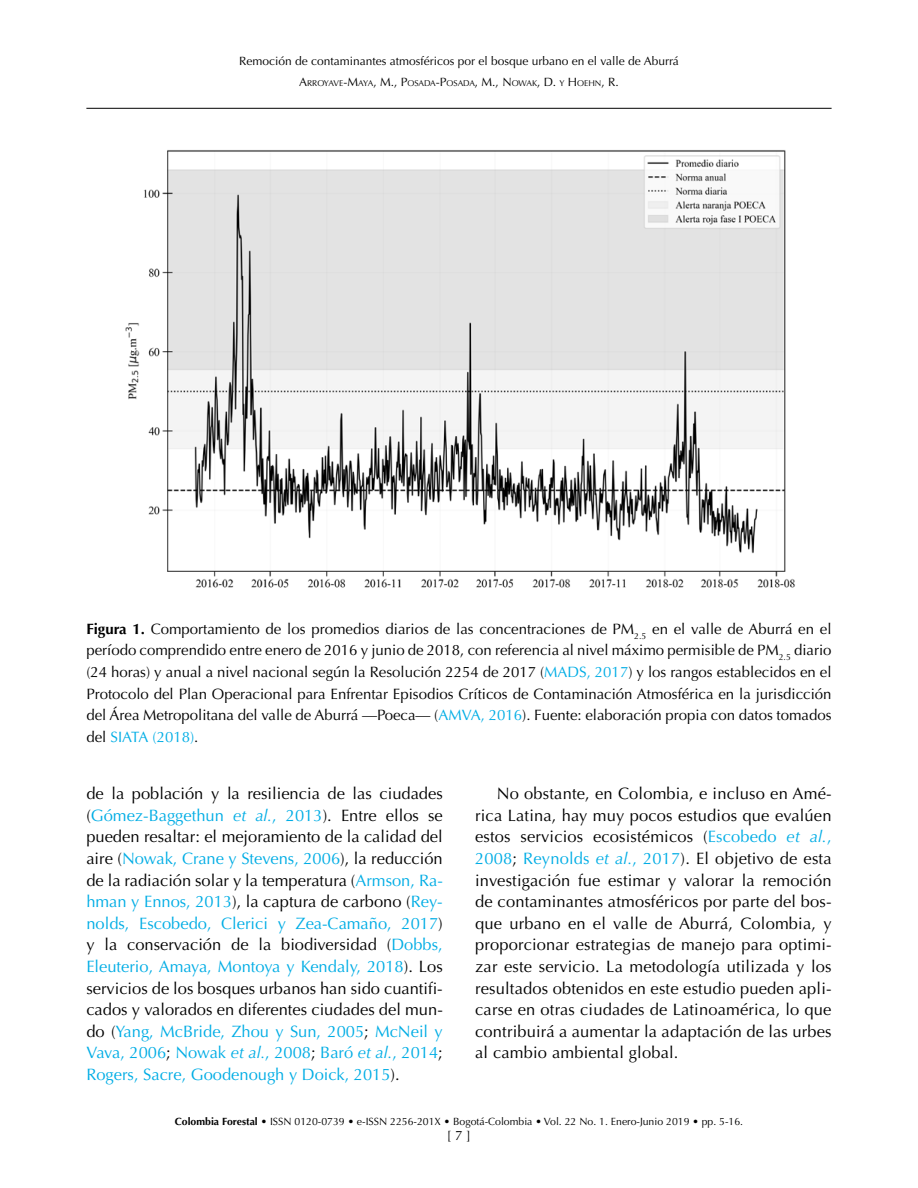
<style>
.page{position:relative;width:918px;height:1188px;background:#fff}
.page>*{position:absolute;margin:0;border:0;box-sizing:border-box;transform-origin:0 0}
.t1{font:16.5px/21.6px "Optima LT Std";letter-spacing:.005em;color:#000;text-align:justify}
.t2{font:15px/21.6px "Optima LT Std";color:#000;text-align:justify}
.t3{font:13.5px "Optima LT Std";color:#000}
.t4{font:12px "Optima LT Std";color:#000}
.t5{font:10.5px "Optima LT Std";color:#000}
.t6{font:8.4px "Optima LT Std";color:#000}
.s1{font-size:12px}
.s2{font-weight:700}
.s3{color:#00ade5}
.s4{font-style:italic;color:#00ade5}
</style>
<div class="page">
<hr style="left:86px;top:108px;width:746px;height:1px;background:#000">
<img style="left:125px;top:150px;width:670px;height:438px">
<p class="t4" style="left:239px;top:54px;width:441px">Remoción de contaminantes atmosféricos por el bosque urbano en el valle de Aburrá</p>
<p class="t6" style="left:299px;top:79px;width:321px"><span class="s1">A</span>RROYAVE<span class="s1">-M</span>AYA<span class="s1">, M., P</span>OSADA<span class="s1">-P</span>OSADA<span class="s1">, M., N</span>OWAK<span class="s1">, D.</span> Y <span class="s1">H</span>OEHN <span class="s1">, R.</span></p>
<p class="t2" style="left:86px;top:618px;width:747px"><span class="s2">Figura 1.</span> Comportamiento de los promedios diarios de las concentraciones de PM<sub>2.5</sub> en el valle de Aburrá en el período comprendido entre enero de 2016 y junio de 2018, con referencia al nivel máximo permisible de PM<sub>2.5</sub> diario (24 horas) y anual a nivel nacional según la Resolución 2254 de 2017 (<span class="s3">MADS, 2017</span>) y los rangos establecidos en el Protocolo del Plan Operacional para Enfrentar Episodios Críticos de Contaminación Atmosférica en la jurisdicción del Área Metropolitana del valle de Aburrá —Poeca— (<span class="s3">AMVA, 2016</span>). Fuente: elaboración propia con datos tomados del <span class="s3">SIATA (2018)</span>.</p>
<p class="t1" style="left:86px;top:783px;width:358px">de la población y la resiliencia de las ciudades (<span class="s3">Gómez-Baggethun</span> <span class="s4">et al.</span><span class="s3">, 2013</span>). Entre ellos se pueden resaltar: el mejoramiento de la calidad del aire (<span class="s3">Nowak, Crane y Stevens, 2006</span>), la reducción de la radiación solar y la temperatura (<span class="s3">Armson, Ra&shy;hman y Ennos, 2013</span>), la captura de carbono (<span class="s3">Rey&shy;nolds, Escobedo, Clerici y Zea-Camaño, 2017</span>) y la conservación de la biodiversidad (<span class="s3">Dobbs, Eleuterio, Amaya, Montoya y Kendaly, 2018</span>). Los servicios de los bosques urbanos han sido cuantifi&shy;cados y valorados en diferentes ciudades del mun&shy;do (<span class="s3">Yang, McBride, Zhou y Sun, 2005</span>; <span class="s3">McNeil y Vava, 2006</span>; <span class="s3">Nowak</span> <span class="s4">et al.</span><span class="s3">, 2008</span>; <span class="s3">Baró</span> <span class="s4">et al.</span><span class="s3">, 2014</span>; <span class="s3">Rogers, Sacre, Goodenough y Doick, 2015</span>).</p>
<p class="t1" style="left:475px;top:783px;width:358px;text-indent:22px">No obstante, en Colombia, e incluso en Amé&shy;rica Latina, hay muy pocos estudios que evalúen estos servicios ecosistémicos (<span class="s3">Escobedo</span> <span class="s4">et al.</span><span class="s3">, 2008</span>; <span class="s3">Reynolds</span> <span class="s4">et al.</span><span class="s3">, 2017</span>). El objetivo de esta investigación fue estimar y valorar la remoción de contaminantes atmosféricos por parte del bos&shy;que urbano en el valle de Aburrá, Colombia, y proporcionar estrategias de manejo para optimi&shy;zar este servicio. La metodología utilizada y los resultados obtenidos en este estudio pueden apli&shy;carse en otras ciudades de Latinoamérica, lo que contribuirá a aumentar la adaptación de las urbes al cambio ambiental global.</p>
<p class="t5" style="left:175px;top:1115px;width:570px"><span class="s2">Colombia Forestal</span> • ISSN 0120-0739 • e-ISSN 2256-201X • Bogotá-Colombia • Vol. 22 No. 1. Enero-Junio 2019 • pp. 5-16.</p>
<p class="t3" style="left:447px;top:1127px;width:26px">[ 7 ]</p>
</div>
